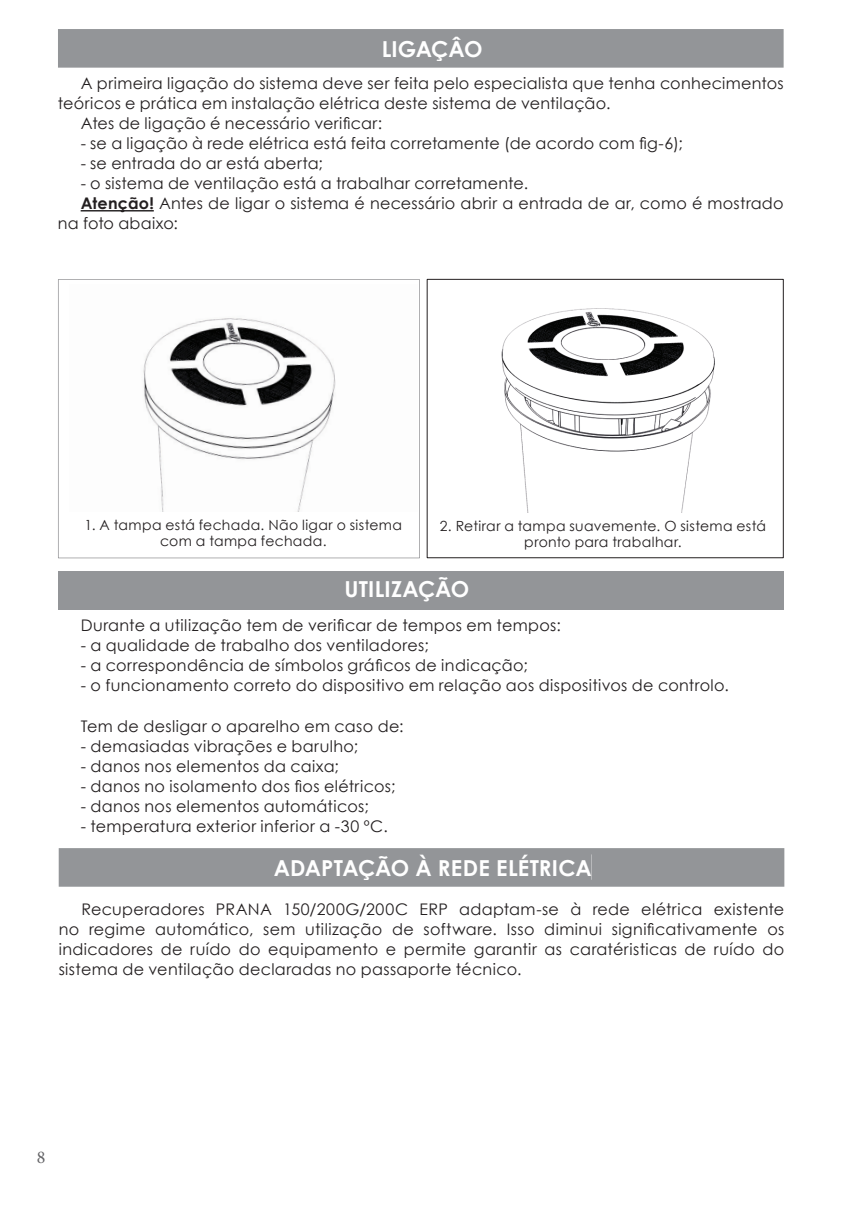
<style>
.page{position:relative;width:851px;height:1214px;background:#fff}
.page>*{position:absolute;margin:0;border:0;box-sizing:border-box;transform-origin:0 0}
.t1{font:700 22px "Century Gothic";color:#fff}
.t2{font:18px "Minion Pro";color:#636366}
.t3{font:16px/20px "Century Gothic";letter-spacing:.02em;color:#231f20;text-align:justify}
.t4{font:14px/16px "Century Gothic";letter-spacing:.025em;color:#231f20;text-align:center}
.s1{font-weight:700}
</style>
<div class="page">
<div style="left:58px;top:29px;width:725px;height:39px;background:#939598"></div>
<div style="left:383px;top:36px;width:98px;height:25px;background:#939598"></div>
<div style="left:58px;top:571px;width:725px;height:38px;background:#939598"></div>
<hr style="left:81px;top:210px;width:73px;height:1px;background:#231f20">
<svg style="left:58px;top:279px;width:362px;height:279px"></svg>
<img style="left:70px;top:285px;width:347px;height:227px">
<img style="left:501px;top:308px;width:214px;height:204px">
<div style="left:427px;top:279px;width:356px;height:279px;border:1px solid #231f20"></div>
<div style="left:59px;top:848px;width:725px;height:38px;background:#939598"></div>
<div style="left:274px;top:854px;width:317px;height:25px;background:#939598"></div>
<h1 class="t1" style="left:381px;top:32px;width:102px">LIGAÇÂO</h1>
<p class="t3" style="left:81px;top:73px;width:704px">A primeira ligação do sistema deve ser feita pelo especialista que tenha conhecimentos</p>
<p class="t3" style="left:58px;top:93px;width:554px">teóricos e prática em instalação elétrica deste sistema de ventilação.</p>
<p class="t3" style="left:81px;top:113px;width:303px">Ates de ligação é necessário verificar:</p>
<p class="t3" style="left:81px;top:133px;width:603px">- se a ligação à rede elétrica está feita corretamente (de acordo com fig-6);</p>
<p class="t3" style="left:81px;top:153px;width:244px">- se entrada do ar está aberta;</p>
<p class="t3" style="left:81px;top:173px;width:449px">- o sistema de ventilação está a trabalhar corretamente.</p>
<p class="t3" style="left:81px;top:193px;width:704px"><span class="s1">Atenção!</span> Antes de ligar o sistema é necessário abrir a entrada de ar, como é mostrado</p>
<p class="t3" style="left:58px;top:213px;width:121px">na foto abaixo:</p>
<p class="t4" style="left:85px;top:517px;width:319px">1. A tampa está fechada. Não ligar o sistema com a tampa fechada.</p>
<p class="t4" style="left:440px;top:517px;width:327px">2. Retirar a tampa suavemente. O sistema está pronto para trabalhar.</p>
<h1 class="t1" style="left:344px;top:572px;width:126px">UTILIZAÇÃO</h1>
<p class="t3" style="left:81px;top:615px;width:481px">Durante a utilização tem de verificar de tempos em tempos:</p>
<p class="t3" style="left:81px;top:635px;width:349px">- a qualidade de trabalho dos ventiladores;</p>
<p class="t3" style="left:81px;top:655px;width:448px">- a correspondência de símbolos gráficos de indicação;</p>
<p class="t3" style="left:81px;top:675px;width:649px">- o funcionamento correto do dispositivo em relação aos dispositivos de controlo.</p>
<p class="t3" style="left:81px;top:715px;width:324px">Tem de desligar o aparelho em caso de:</p>
<p class="t3" style="left:81px;top:735px;width:279px">- demasiadas vibrações e barulho;</p>
<p class="t3" style="left:81px;top:755px;width:260px">- danos nos elementos da caixa;</p>
<p class="t3" style="left:81px;top:775px;width:316px">- danos no isolamento dos fios elétricos;</p>
<p class="t3" style="left:81px;top:795px;width:289px">- danos nos elementos automáticos;</p>
<p class="t3" style="left:81px;top:815px;width:309px">- temperatura exterior inferior a -30 ºC.</p>
<h1 class="t1" style="left:274px;top:850px;width:319px">ADAPTAÇÃO À REDE ELÉTRICA</h1>
<p class="t3" style="left:59px;top:899px;width:727px;text-indent:23px">Recuperadores PRANA 150/200G/200C ERP adaptam-se à rede elétrica existente no regime automático, sem utilização de software. Isso diminui significativamente os indicadores de ruído do equipamento e permite garantir as caratéristicas de ruído do sistema de ventilação declaradas no passaporte técnico.</p>
<p class="t2" style="left:37px;top:1144px;width:10px">8</p>
</div>
